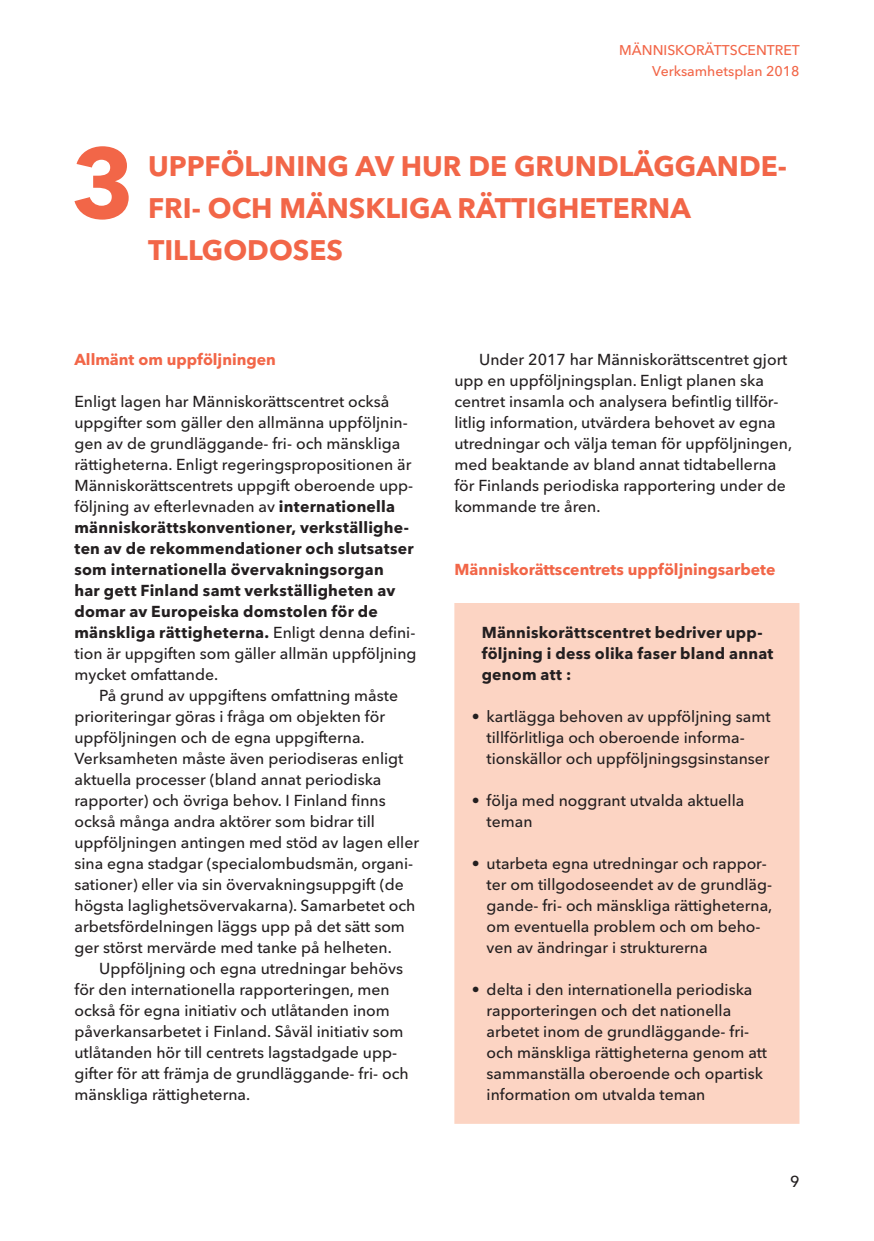
<style>
.page{position:relative;width:874px;height:1241px;background:#fff}
.page>*{position:absolute;margin:0;border:0;box-sizing:border-box;transform-origin:0 0}
.aloitusotsikko{font:700 98.17px "Avenir Next LT Pro";color:#f26648}
.aloitusotsikko-2{font:700 28px/42px "Avenir Next LT Pro";color:#f26648}
.leipis_suomi{font:500 15.75px/21px "Avenir Next LT Pro";color:#231f20}
.leipis_1__rivi_suomi{font:500 15.75px/21px "Avenir Next LT Pro";color:#231f20}
.t1{font:700 15.75px/21px "Avenir Next LT Pro";letter-spacing:.015em;color:#231f20}
.väliotsikko{font:700 15.75px "Avenir Next LT Pro";color:#f26648}
.t2{font:500 14px/21px "Avenir Next LT Pro";color:#f26648;text-align:right}
.s1{font-weight:700}
</style>
<div class="page">
<div style="left:454px;top:603px;width:345px;height:520px;background:#fcd4c3"></div>
<p class="t2" style="left:619px;top:40px;width:182px">MÄNNISKORÄTTSCENTRET<br>Verksamhetsplan 2018</p>
<p class="aloitusotsikko" style="left:71px;top:123px;width:65px">3</p>
<p class="aloitusotsikko-2" style="left:148px;top:145px;width:640px">UPPFÖLJNING AV HUR DE GRUNDLÄGGANDE-<br>FRI- OCH MÄNSKLIGA RÄTTIGHETERNA<br>TILLGODOSES</p>
<p class="väliotsikko" style="left:74px;top:349px;width:203px">Allmänt om uppföljningen</p>
<p class="leipis_1__rivi_suomi" style="left:74px;top:391px;width:343px">Enligt lagen har Människorättscentret också uppgifter som gäller den allmänna uppföljnin&shy;gen av de grundläggande- fri- och mänskliga rättigheterna. Enligt regeringspropositionen är Människorättscentrets uppgift oberoende upp&shy;följning av efterlevnaden av <span class="s1">internationella människorättskonventioner, verkställighe&shy;ten av de rekommendationer och slutsatser som internationella övervakningsorgan<br>har gett Finland samt verkställigheten av domar av Europeiska domstolen för de mänskliga rättigheterna.</span> Enligt denna defini&shy;tion är uppgiften som gäller allmän uppföljning mycket omfattande.</p>
<p class="leipis_suomi" style="left:74px;top:685px;width:346px;text-indent:25px">På grund av uppgiftens omfattning måste prioriteringar göras i fråga om objekten för uppföljningen och de egna uppgifterna.<br>Verksamheten måste även periodiseras enligt aktuella processer (bland annat periodiska rapporter) och övriga behov. I Finland finns också många andra aktörer som bidrar till uppföljningen antingen med stöd av lagen eller sina egna stadgar (specialombudsmän, organi&shy;sationer) eller via sin övervakningsuppgift (de högsta laglighetsövervakarna). Samarbetet och arbetsfördelningen läggs upp på det sätt som ger störst mervärde med tanke på helheten.</p>
<p class="leipis_suomi" style="left:74px;top:958px;width:335px;text-indent:25px">Uppföljning och egna utredningar behövs för den internationella rapporteringen, men också för egna initiativ och utlåtanden inom påverkansarbetet i Finland. Såväl initiativ som utlåtanden hör till centrets lagstadgade upp&shy;gifter för att främja de grundläggande- fri- och mänskliga rättigheterna.</p>
<p class="leipis_suomi" style="left:454px;top:349px;width:339px;text-indent:25px">Under 2017 har Människorättscentret gjort upp en uppföljningsplan. Enligt planen ska centret insamla och analysera befintlig tillför&shy;litlig information, utvärdera behovet av egna utredningar och välja teman för uppföljningen, med beaktande av bland annat tidtabellerna för Finlands periodiska rapportering under de kommande tre åren.</p>
<p class="väliotsikko" style="left:454px;top:559px;width:322px">Människorättscentrets uppföljningsarbete</p>
<p class="t1" style="left:481px;top:622px;width:293px">Människorättscentret bedriver upp&shy;följning i dess olika faser bland annat genom att :</p>
<p class="leipis_1__rivi_suomi" style="left:486px;top:706px;width:285px;text-indent:-15px">• kartlägga behoven av uppföljning samt tillförlitliga och oberoende informa&shy;tionskällor och uppföljningsgsinstanser</p>
<p class="leipis_1__rivi_suomi" style="left:486px;top:790px;width:259px;text-indent:-15px">• följa med noggrant utvalda aktuella teman</p>
<p class="leipis_1__rivi_suomi" style="left:486px;top:853px;width:287px;text-indent:-15px">• utarbeta egna utredningar och rappor&shy;ter om tillgodoseendet av de grundläg&shy;gande- fri- och mänskliga rättigheterna, om eventuella problem och om beho&shy;ven av ändringar i strukturerna</p>
<p class="leipis_1__rivi_suomi" style="left:486px;top:979px;width:282px;text-indent:-15px">• delta i den internationella periodiska rapporteringen och det nationella arbetet inom de grundläggande- fri&shy;och mänskliga rättigheterna genom att sammanställa oberoende och opartisk information om utvalda teman</p>
<p class="leipis_1__rivi_suomi" style="left:789px;top:1170px;width:11px">9</p>
</div>
